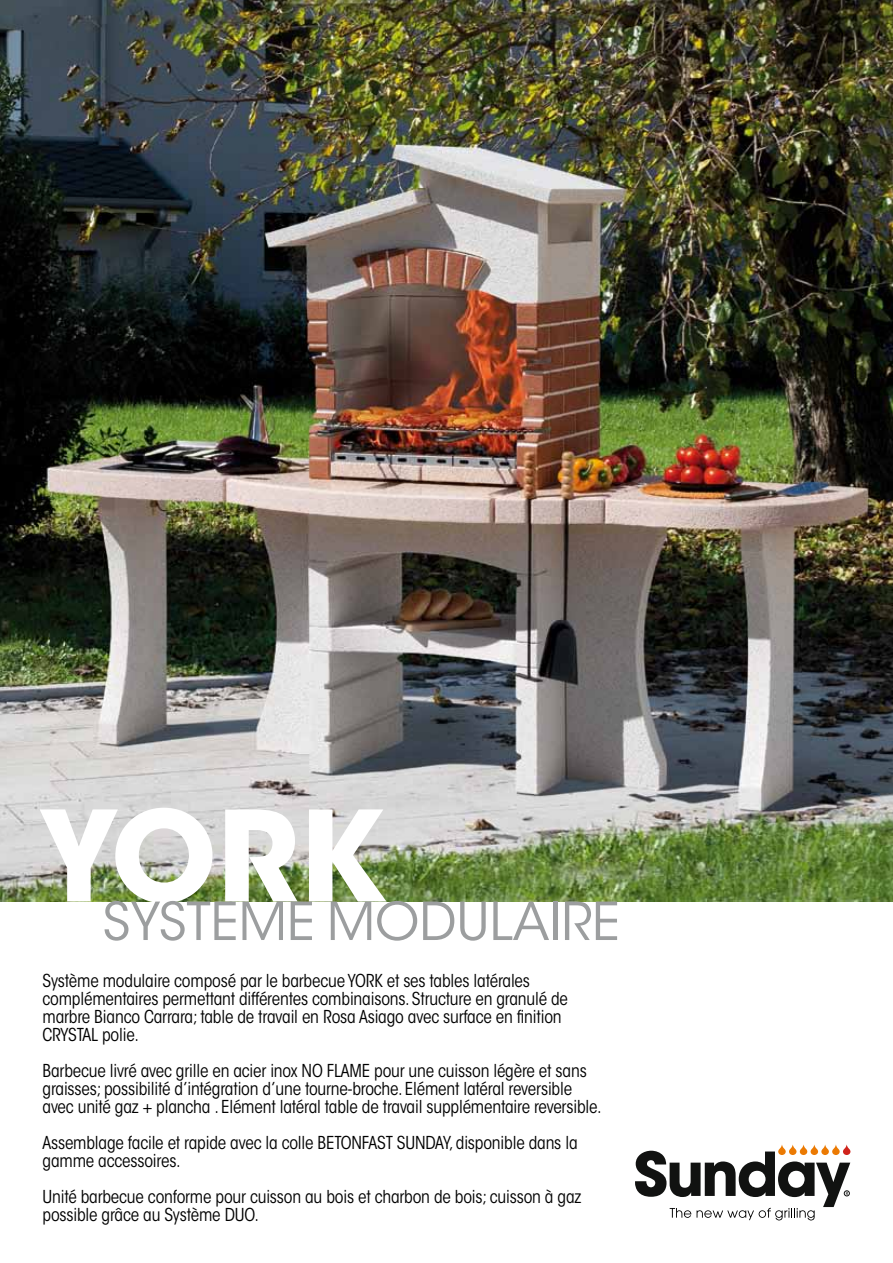
<style>
.page{position:relative;width:893px;height:1263px;background:#fff}
.page>*{position:absolute;margin:0;border:0;box-sizing:border-box;transform-origin:0 0}
.t1{font:700 124.5px "ITC Avant Garde Std";color:#fff}
.t2{font:51.9px "ITC Avant Garde Std";color:#9c9e9f}
.t3{font:condensed 17.7px/18px "ITC Avant Garde Std";letter-spacing:-.01em;color:#000}
</style>
<div class="page">
<img style="left:0;top:0;width:893px;height:901px">
<svg style="left:635px;top:1144px;width:215px;height:76px"></svg>
<h1 class="t1" style="left:39px;top:775px;width:349px">YORK</h1>
<h2 class="t2" style="left:103px;top:890px;width:519px">SYSTEME MODULAIRE</h2>
<p class="t3" style="left:43px;top:971px;width:527px">Système modulaire composé par le barbecue YORK et ses tables latérales complémentaires permettant différentes combinaisons. Structure en granulé de marbre Bianco Carrara; table de travail en Rosa Asiago avec surface en finition CRYSTAL polie.</p>
<p class="t3" style="left:43px;top:1061px;width:561px">Barbecue livré avec grille en acier inox NO FLAME pour une cuisson légère et sans graisses; possibilité d’intégration d’une tourne-broche. Elément latéral reversible avec unité gaz + plancha . Elément latéral table de travail supplémentaire reversible.</p>
<p class="t3" style="left:43px;top:1133px;width:537px">Assemblage facile et rapide avec la colle BETONFAST SUNDAY, disponible dans la gamme accessoires.</p>
<p class="t3" style="left:43px;top:1187px;width:541px">Unité barbecue conforme pour cuisson au bois et charbon de bois; cuisson à gaz possible grâce au Système DUO.</p>
</div>
